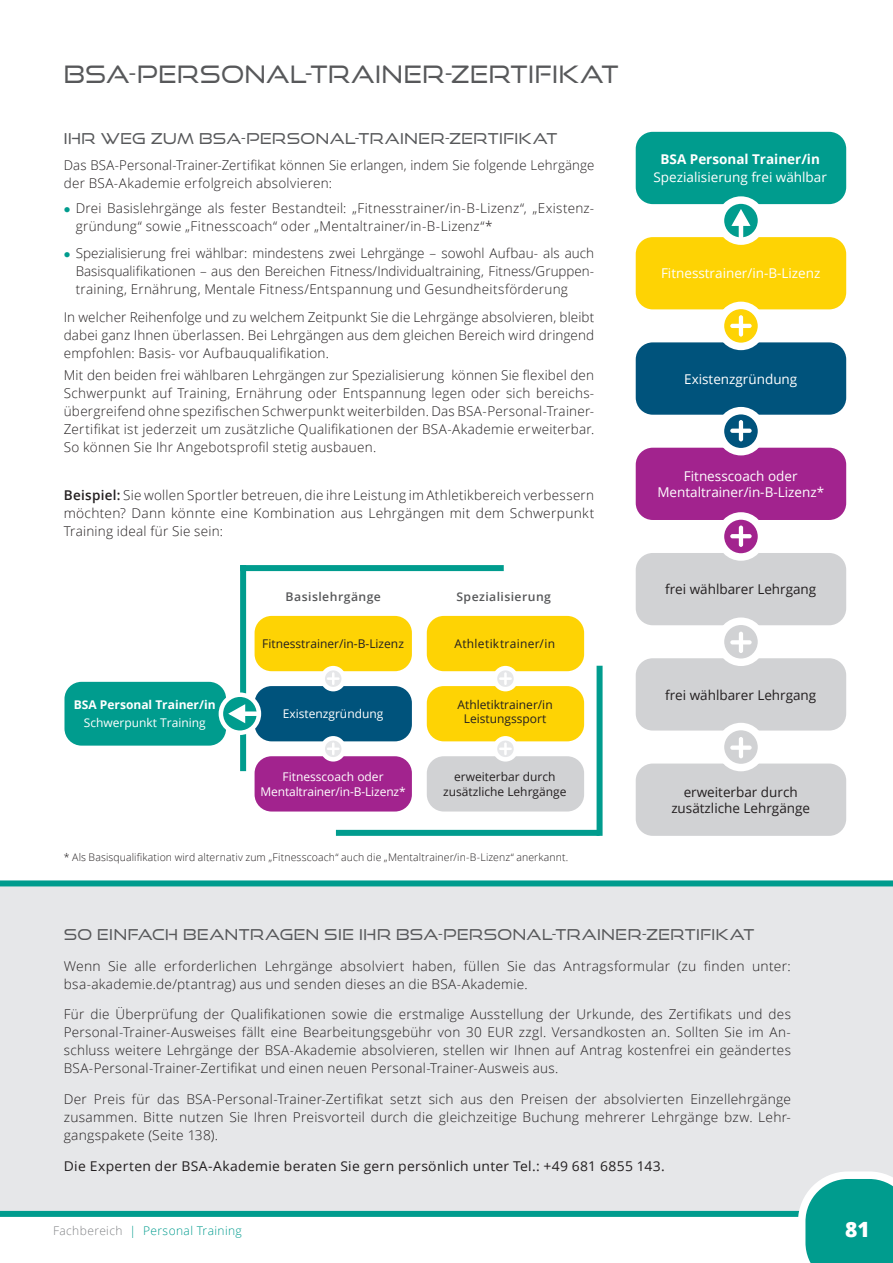
<style>
.page{position:relative;width:893px;height:1263px;background:#fff}
.page>*{position:absolute;margin:0;border:0;box-sizing:border-box;transform-origin:0 0}
.t1{font:24px "Good Times Bk";letter-spacing:.02em;color:#57585a}
.t2{font:800 21px "Open Sans";color:#fff}
.t3{font:15px "Good Times Bk";letter-spacing:.03em;color:#57585a}
.t4{font:300 13.5px/18px "Open Sans";letter-spacing:.02em;color:#231f20;text-align:justify}
.t5{font:13.5px/16.2px "Open Sans";color:#fff;text-align:center}
.t6{font:13.5px/16.2px "Open Sans";color:#231f20;text-align:center}
.t7{font:13.5px "Open Sans";letter-spacing:.02em;color:#231f20}
.t8{font:700 13.5px "Open Sans";color:#fff}
.t9{font:12px/13.5px "Open Sans";color:#231f20;text-align:center}
.t10{font:12px/14.4px "Open Sans";color:#fff;text-align:center}
.t11{font:600 12px "Open Sans";letter-spacing:.035em;color:#57585a}
.t12{font:300 12px "Open Sans";letter-spacing:.035em;color:#009c8e}
.t13{font:700 12px "Open Sans";color:#fff}
.t14{font:12px "Open Sans";letter-spacing:.025em;color:#231f20}
.t15{font:300 10.5px "Open Sans";letter-spacing:.01em;color:#231f20}
.s1{font-weight:600}
.s2{color:#808285}
</style>
<div class="page">
<div style="left:636px;top:132px;width:210px;height:72px;background:#009c8e;border-radius:17px"></div>
<div style="left:636px;top:237px;width:210px;height:72px;background:#fed304;border-radius:17px"></div>
<div style="left:636px;top:342px;width:210px;height:73px;background:#00537c;border-radius:17px"></div>
<div style="left:636px;top:553px;width:210px;height:72px;background:#d1d2d4;border-radius:17px"></div>
<div style="left:636px;top:658px;width:210px;height:72px;background:#d1d2d4;border-radius:17px"></div>
<div style="left:636px;top:763px;width:210px;height:73px;background:#d1d2d4;border-radius:17px"></div>
<div style="left:636px;top:448px;width:210px;height:72px;background:#a2238e;border-radius:17px"></div>
<svg style="left:720px;top:200px;width:41px;height:41px"></svg>
<div style="left:717px;top:196px;width:48px;height:49px;border:8px solid #fff;border-radius:50%"></div>
<svg style="left:730px;top:207px;width:22px;height:21px"></svg>
<hr style="left:739px;top:225px;width:4px;height:15px;background:#fff">
<svg style="left:720px;top:305px;width:41px;height:41px"></svg>
<div style="left:717px;top:302px;width:48px;height:48px;border:8px solid #fff;border-radius:50%"></div>
<hr style="left:739px;top:315px;width:4px;height:22px;background:#fff;border-radius:2px">
<hr style="left:730px;top:324px;width:22px;height:4px;background:#fff;border-radius:2px">
<svg style="left:720px;top:411px;width:41px;height:41px"></svg>
<div style="left:717px;top:407px;width:48px;height:48px;border:8px solid #fff;border-radius:50%"></div>
<hr style="left:739px;top:420px;width:4px;height:21px;background:#fff;border-radius:2px">
<svg style="left:730px;top:429px;width:22px;height:4px"></svg>
<svg style="left:720px;top:516px;width:41px;height:41px"></svg>
<div style="left:717px;top:512px;width:48px;height:49px;border:8px solid #fff;border-radius:50%"></div>
<hr style="left:739px;top:525px;width:4px;height:22px;background:#fff;border-radius:2px">
<svg style="left:730px;top:534px;width:22px;height:4px"></svg>
<div style="left:0;top:883px;width:893px;height:332px;background:#e6e7e9"></div>
<div style="left:0;top:880px;width:893px;height:6px;background:#009c8e"></div>
<div style="left:240px;top:565px;width:264px;height:6px;background:#009c8e"></div>
<div style="left:597px;top:666px;width:6px;height:170px;background:#009c8e"></div>
<div style="left:240px;top:565px;width:6px;height:206px;background:#009c8e"></div>
<div style="left:64px;top:682px;width:162px;height:64px;background:#009c8e;border-radius:17px"></div>
<div style="left:255px;top:616px;width:157px;height:55px;background:#fed304;border-radius:17px"></div>
<div style="left:255px;top:686px;width:157px;height:55px;background:#00537c;border-radius:17px"></div>
<div style="left:427px;top:616px;width:157px;height:55px;background:#fed304;border-radius:17px"></div>
<div style="left:427px;top:686px;width:157px;height:55px;background:#fed304;border-radius:17px"></div>
<div style="left:427px;top:756px;width:157px;height:55px;background:#d1d2d4;border-radius:17px"></div>
<div style="left:255px;top:756px;width:157px;height:55px;background:#a2238e;border-radius:17px"></div>
<svg style="left:221px;top:695px;width:38px;height:38px"></svg>
<div style="left:219px;top:692px;width:42px;height:43px;border:4px solid #fff;border-radius:50%"></div>
<svg style="left:226px;top:702px;width:21px;height:23px"></svg>
<div style="left:244px;top:711px;width:15px;height:5px;background:#fff"></div>
<svg style="left:495px;top:668px;width:21px;height:21px"></svg>
<div style="left:493px;top:666px;width:25px;height:25px;border:4px solid #fff;border-radius:50%"></div>
<svg style="left:499px;top:672px;width:13px;height:13px"></svg>
<svg style="left:495px;top:738px;width:21px;height:21px"></svg>
<div style="left:493px;top:736px;width:25px;height:25px;border:4px solid #fff;border-radius:50%"></div>
<svg style="left:499px;top:742px;width:13px;height:13px"></svg>
<svg style="left:323px;top:668px;width:21px;height:21px"></svg>
<div style="left:320px;top:666px;width:26px;height:25px;border:4px solid #fff;border-radius:50%"></div>
<svg style="left:327px;top:672px;width:13px;height:13px"></svg>
<svg style="left:323px;top:738px;width:21px;height:21px"></svg>
<div style="left:320px;top:736px;width:26px;height:25px;border:4px solid #fff;border-radius:50%"></div>
<svg style="left:327px;top:742px;width:13px;height:13px"></svg>
<div style="left:336px;top:830px;width:264px;height:6px;background:#009c8e"></div>
<svg style="left:720px;top:621px;width:41px;height:41px"></svg>
<div style="left:717px;top:617px;width:48px;height:49px;border:8px solid #fff;border-radius:50%"></div>
<hr style="left:739px;top:632px;width:4px;height:21px;background:#fff;border-radius:2px">
<hr style="left:730px;top:640px;width:22px;height:4px;background:#fff;border-radius:2px">
<div style="left:720px;top:726px;width:41px;height:41px;background:#d1d2d4;border-radius:50%"></div>
<div style="left:717px;top:723px;width:48px;height:48px;border:8px solid #fff;border-radius:50%"></div>
<hr style="left:739px;top:737px;width:4px;height:21px;background:#fff;border-radius:2px">
<div style="left:730px;top:745px;width:22px;height:5px;background:#fff;border-radius:2px"></div>
<div style="left:0;top:1211px;width:837px;height:6px;background:#009c8e"></div>
<svg style="left:798px;top:1171px;width:95px;height:92px;background:#34afa4"></svg>
<h1 class="t1" style="left:64px;top:60px;width:556px">BSA-PERSONAL-TRAINER-ZERTIFIKAT</h1>
<p class="t3" style="left:64px;top:129px;width:495px">IHR WEG ZUM BSA-PERSONAL-TRAINER-ZERTIFIKAT</p>
<p class="t4" style="left:64px;top:156px;width:532px">Das BSA-Personal-Trainer-Zertifikat können Sie erlangen, indem Sie folgende Lehrgänge der BSA-Akademie erfolgreich absolvieren:</p>
<p class="t4" style="left:76px;top:199px;width:519px">Drei Basislehrgänge als fester Bestandteil: „Fitnesstrainer/in-B-Lizenz“, „Existenz&shy;gründung“ sowie „Fitnesscoach“ oder „Mentaltrainer/in-B-Lizenz“*</p>
<p class="t4" style="left:76px;top:244px;width:520px">Spezialisierung frei wählbar: mindestens zwei Lehrgänge – sowohl Aufbau- als auch Basisqualifikationen – aus den Bereichen Fitness/Individualtraining, Fitness/Gruppen&shy;training, Ernährung, Mentale Fitness/Entspannung und Gesundheitsförderung</p>
<p class="t4" style="left:64px;top:308px;width:532px">In welcher Reihenfolge und zu welchem Zeitpunkt Sie die Lehrgänge absolvieren, bleibt dabei ganz Ihnen überlassen. Bei Lehrgängen aus dem gleichen Bereich wird dringend empfohlen: Basis- vor Aufbauqualifikation.</p>
<p class="t4" style="left:64px;top:366px;width:532px">Mit den beiden frei wählbaren Lehrgängen zur Spezialisierung können Sie flexibel den Schwerpunkt auf Training, Ernährung oder Entspannung legen oder sich bereichs&shy;übergreifend ohne spezifischen Schwerpunkt weiterbilden. Das BSA-Personal-Trainer-Zertifikat ist jederzeit um zusätzliche Qualifikationen der BSA-Akademie erweiterbar.<br>So können Sie Ihr Angebotsprofil stetig ausbauen.</p>
<p class="t4" style="left:64px;top:486px;width:532px"><span class="s1">Beispiel:</span> Sie wollen Sportler betreuen, die ihre Leistung im Athletikbereich verbessern möchten? Dann könnte eine Kombination aus Lehrgängen mit dem Schwerpunkt Training ideal für Sie sein:</p>
<p class="t11" style="left:286px;top:589px;width:97px">Basislehrgänge</p>
<p class="t11" style="left:456px;top:589px;width:96px">Spezialisierung</p>
<p class="t13" style="left:74px;top:696px;width:143px">BSA Personal Trainer/in</p>
<p class="t10" style="left:84px;top:715px;width:123px">Schwerpunkt Training</p>
<p class="t9" style="left:262px;top:637px;width:143px">Fitnesstrainer/in-B-Lizenz</p>
<p class="t10" style="left:283px;top:706px;width:102px">Existenzgründung</p>
<p class="t10" style="left:260px;top:769px;width:147px">Fitnesscoach oder<br>Mentaltrainer/in-B-Lizenz*</p>
<p class="t14" style="left:454px;top:635px;width:102px">Athletiktrainer/in</p>
<p class="t9" style="left:457px;top:698px;width:97px">Athletiktrainer/in<br>Leistungssport</p>
<p class="t9" style="left:443px;top:769px;width:125px;line-height:14.4px">erweiterbar durch zusätzliche Lehrgänge</p>
<p class="t15" style="left:64px;top:850px;width:506px">* Als Basisqualifikation wird alternativ zum „Fitnesscoach“ auch die „Mentaltrainer/in-B-Lizenz“ anerkannt.</p>
<p class="t8" style="left:660px;top:150px;width:161px">BSA Personal Trainer/in</p>
<p class="t5" style="left:654px;top:169px;width:175px">Spezialisierung frei wählbar</p>
<p class="t5" style="left:661px;top:265px;width:161px">Fitnesstrainer/in-B-Lizenz</p>
<p class="t5" style="left:684px;top:370px;width:115px">Existenzgründung</p>
<p class="t5" style="left:657px;top:467px;width:168px">Fitnesscoach oder<br>Mentaltrainer/in-B-Lizenz*</p>
<p class="t6" style="left:665px;top:581px;width:153px">frei wählbarer Lehrgang</p>
<p class="t6" style="left:665px;top:686px;width:153px">frei wählbarer Lehrgang</p>
<p class="t6" style="left:671px;top:783px;width:140px">erweiterbar durch zusätzliche Lehrgänge</p>
<p class="t3" style="left:64px;top:925px;width:692px">SO EINFACH BEANTRAGEN SIE IHR BSA-PERSONAL-TRAINER-ZERTIFIKAT</p>
<p class="t4" style="left:64px;top:956px;width:729px">Wenn Sie alle erforderlichen Lehrgänge absolviert haben, füllen Sie das Antragsformular (zu finden unter: bsa-akademie.de/ptantrag) aus und senden dieses an die BSA-Akademie.</p>
<p class="t4" style="left:64px;top:1005px;width:729px">Für die Überprüfung der Qualifikationen sowie die erstmalige Ausstellung der Urkunde, des Zertifikats und des Personal-Trainer-Ausweises fällt eine Bearbeitungsgebühr von 30 EUR zzgl. Versandkosten an. Sollten Sie im An&shy;schluss weitere Lehrgänge der BSA-Akademie absolvieren, stellen wir Ihnen auf Antrag kostenfrei ein geändertes BSA-Personal-Trainer-Zertifikat und einen neuen Personal-Trainer-Ausweis aus.</p>
<p class="t4" style="left:64px;top:1090px;width:729px">Der Preis für das BSA-Personal-Trainer-Zertifikat setzt sich aus den Preisen der absolvierten Einzellehrgänge zusammen. Bitte nutzen Sie Ihren Preisvorteil durch die gleichzeitige Buchung mehrerer Lehrgänge bzw. Lehr&shy;gangspakete (Seite 138).</p>
<p class="t7" style="left:64px;top:1157px;width:602px">Die Experten der BSA-Akademie beraten Sie gern persönlich unter Tel.: +49 681 6855 143.</p>
<p class="t12" style="left:53px;top:1222px;width:190px"><span class="s2">Fachbereich</span> | Personal Training</p>
<h2 class="t2" style="left:845px;top:1213px;width:26px">81</h2>
</div>
